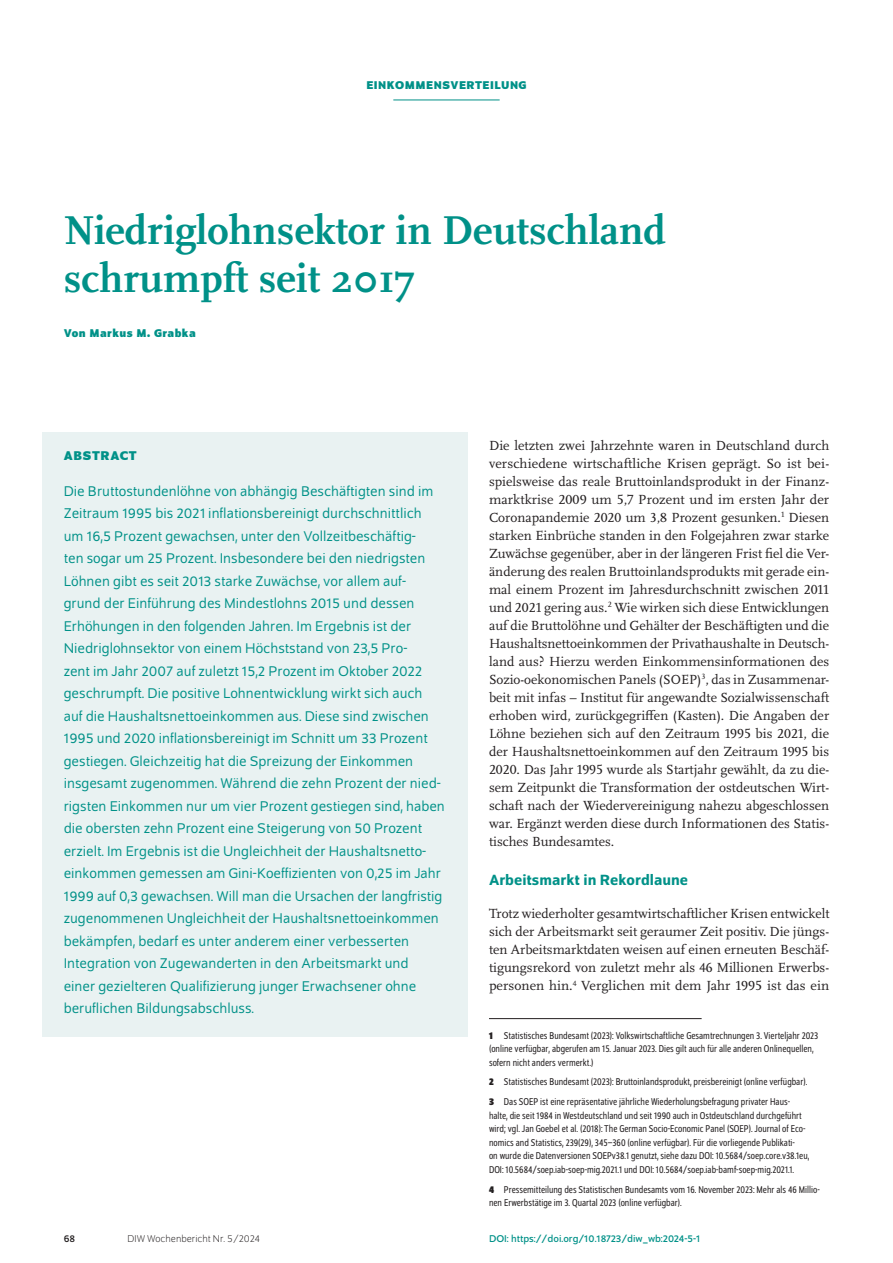
<style>
.page{position:relative;width:893px;height:1263px;background:#fff}
.page>*{position:absolute;margin:0;border:0;box-sizing:border-box;transform-origin:0 0}
.t1{font:700 42px/48px "Scala Pro";color:#009188}
.t2{font:500 15.75px "Schumpeter";color:#009188}
.t3{font:15px/22.5px "Schumpeter Blond";color:#009188}
.t4{font:13.8px/18px "Scala Pro";color:#231f20;text-align:justify}
.t5{font:700 13.5px "Schumpeter";letter-spacing:.05em;color:#009188}
.t6{font:700 12px "Schumpeter";letter-spacing:.04em;color:#009188}
.t7{font:semi-condensed 10.5px/13.5px "Schumpeter Blond";color:#231f20}
.t8{font:10.5px "Schumpeter";color:#009188}
.t9{font:300 10.5px "Schumpeter";color:#231f20}
.t10{font:10.5px "Schumpeter";color:#231f20}
.s1{font-family:"Schumpeter";font-weight:700}
</style>
<div class="page">
<hr style="left:393px;top:100px;width:107px;height:1px;background:#009188">
<div style="left:43px;top:432px;width:425px;height:604px;background:#e9f2f2"></div>
<hr style="left:489px;top:1018px;width:213px;height:1px;background:#231f20">
<p class="t6" style="left:366px;top:79px;width:162px">EINKOMMENSVERTEILUNG</p>
<h1 class="t1" style="left:64px;top:203px;width:604px">Niedriglohnsektor in Deutschland schrumpft seit 2017</h1>
<p class="t6" style="left:64px;top:326px;width:134px">Von Markus M. Grabka</p>
<p class="t5" style="left:64px;top:448px;width:75px">ABSTRACT</p>
<p class="t3" style="left:64px;top:480px;width:383px">Die Bruttostundenlöhne von abhängig Beschäftigten sind im Zeitraum 1995 bis 2021 inflationsbereinigt durchschnittlich um 16,5 Prozent gewachsen, unter den Vollzeitbeschäftig-<br>ten sogar um 25 Prozent. Insbesondere bei den niedrigsten Löhnen gibt es seit 2013 starke Zuwächse, vor allem auf&shy;grund der Einführung des Mindestlohns 2015 und dessen Erhöhungen in den folgenden Jahren. Im Ergebnis ist der Niedriglohnsektor von einem Höchststand von 23,5 Pro-<br>zent im Jahr 2007 auf zuletzt 15,2 Prozent im Oktober 2022 geschrumpft. Die positive Lohnentwicklung wirkt sich auch auf die Haushaltsnettoeinkommen aus. Diese sind zwischen 1995 und 2020 inflationsbereinigt im Schnitt um 33 Prozent gestiegen. Gleichzeitig hat die Spreizung der Einkommen insgesamt zugenommen. Während die zehn Prozent der nied&shy;rigsten Einkommen nur um vier Prozent gestiegen sind, haben die obersten zehn Prozent eine Steigerung von 50 Prozent erzielt. Im Ergebnis ist die Ungleichheit der Haushaltsnetto&shy;einkommen gemessen am Gini-Koeffizienten von 0,25 im Jahr 1999 auf 0,3 gewachsen. Will man die Ursachen der langfristig zugenommenen Ungleichheit der Haushaltsnettoeinkommen bekämpfen, bedarf es unter anderem einer verbesserten Integration von Zugewanderten in den Arbeitsmarkt und<br>einer gezielteren Qualifizierung junger Erwachsener ohne beruf-lichen Bildungsabschluss.</p>
<p class="t4" style="left:489px;top:436px;width:342px">Die letzten zwei Jahrzehnte waren in Deutschland durch verschiedene wirtschaftliche Krisen geprägt. So ist bei&shy;spielsweise das reale Bruttoinlandsprodukt in der Finanz&shy;marktkrise 2009 um 5,7 Prozent und im ersten Jahr der Coronapandemie 2020 um 3,8 Prozent gesunken.<sup>1</sup> Diesen starken Einbrüche standen in den Folgejahren zwar starke Zuwächse gegenüber, aber in der längeren Frist fiel die Ver&shy;änderung des realen Bruttoinlandsprodukts mit gerade ein&shy;mal einem Prozent im Jahresdurchschnitt zwischen 2011 und 2021 gering aus.<sup>2</sup> Wie wirken sich diese Entwicklungen auf die Bruttolöhne und Gehälter der Beschäftigten und die Haushaltsnettoeinkommen der Privathaushalte in Deutsch&shy;land aus? Hierzu werden Einkommensinformationen des Sozio-oekonomischen Panels (SOEP)<sup>3</sup>, das in Zusammenar&shy;beit mit infas – Institut für angewandte Sozialwissenschaft erhoben wird, zurückgegriffen (Kasten). Die Angaben der Löhne beziehen sich auf den Zeitraum 1995 bis 2021, die der Haushaltsnettoeinkommen auf den Zeitraum 1995 bis 2020. Das Jahr 1995 wurde als Startjahr gewählt, da zu die&shy;sem Zeitpunkt die Transformation der ostdeutschen Wirt&shy;schaft nach der Wiedervereinigung nahezu abgeschlossen war. Ergänzt werden diese durch Informationen des Statis&shy;tisches Bundesamtes.</p>
<p class="t2" style="left:489px;top:872px;width:201px">Arbeitsmarkt in Rekordlaune</p>
<p class="t4" style="left:489px;top:904px;width:342px">Trotz wiederholter gesamtwirtschaftlicher Krisen entwickelt sich der Arbeitsmarkt seit geraumer Zeit positiv. Die jüngs&shy;ten Arbeitsmarktdaten weisen auf einen erneuten Beschäf&shy;tigungsrekord von zuletzt mehr als 46 Millionen Erwerbs&shy;personen hin.<sup>4</sup> Verglichen mit dem Jahr 1995 ist das ein</p>
<p class="t7" style="left:489px;top:1029px;width:331px"><span class="s1">1</span> Statistisches Bundesamt (2023): Volkswirtschaftliche Gesamtrechnungen 3. Vierteljahr 2023 (online verfügbar, abgerufen am 15. Januar 2023. Dies gilt auch für alle anderen Onlinequellen, sofern nicht anders vermerkt.)</p>
<p class="t7" style="left:489px;top:1072px;width:320px;line-height:20px"><span class="s1">2</span> Statistisches Bundesamt (2023): Bruttoinlandsprodukt, preisbereinigt (online verfügbar).<br><span class="s1">3</span> Das SOEP ist eine repräsentative jährliche Wiederholungsbefragung privater Haus-</p>
<p class="t7" style="left:489px;top:1109px;width:322px">halte, die seit 1984 in Westdeutschland und seit 1990 auch in Ostdeutschland durchgeführt wird; vgl. Jan Goebel et al. (2018): The German Socio-Economic Panel (SOEP). Journal of Eco&shy;nomics and Statistics, 239(29), 345–360 (online verfügbar). Für die vorliegende Publikati-<br>on wurde die Datenversionen SOEPv38.1 genutzt, siehe dazu DOI: 10.5684/soep.core.v38.1eu, DOI: 10.5684/soep.iab-soep-mig.2021.1 und DOI: 10.5684/soep.iab-bamf-soep-mig.2021.1.</p>
<p class="t7" style="left:489px;top:1183px;width:332px"><span class="s1">4</span> Pressemitteilung des Statistischen Bundesamts vom 16. November 2023: Mehr als 46 Millio&shy;nen Erwerbstätige im 3. Quartal 2023 (online verfügbar).</p>
<p class="t10" style="left:64px;top:1233px;width:13px">68</p>
<p class="t9" style="left:128px;top:1234px;width:134px">DIW Wochenbericht Nr. 5/2024</p>
<p class="t8" style="left:489px;top:1233px;width:212px">DOI: https://doi.org/10.18723/diw_wb:2024-5-1</p>
</div>
